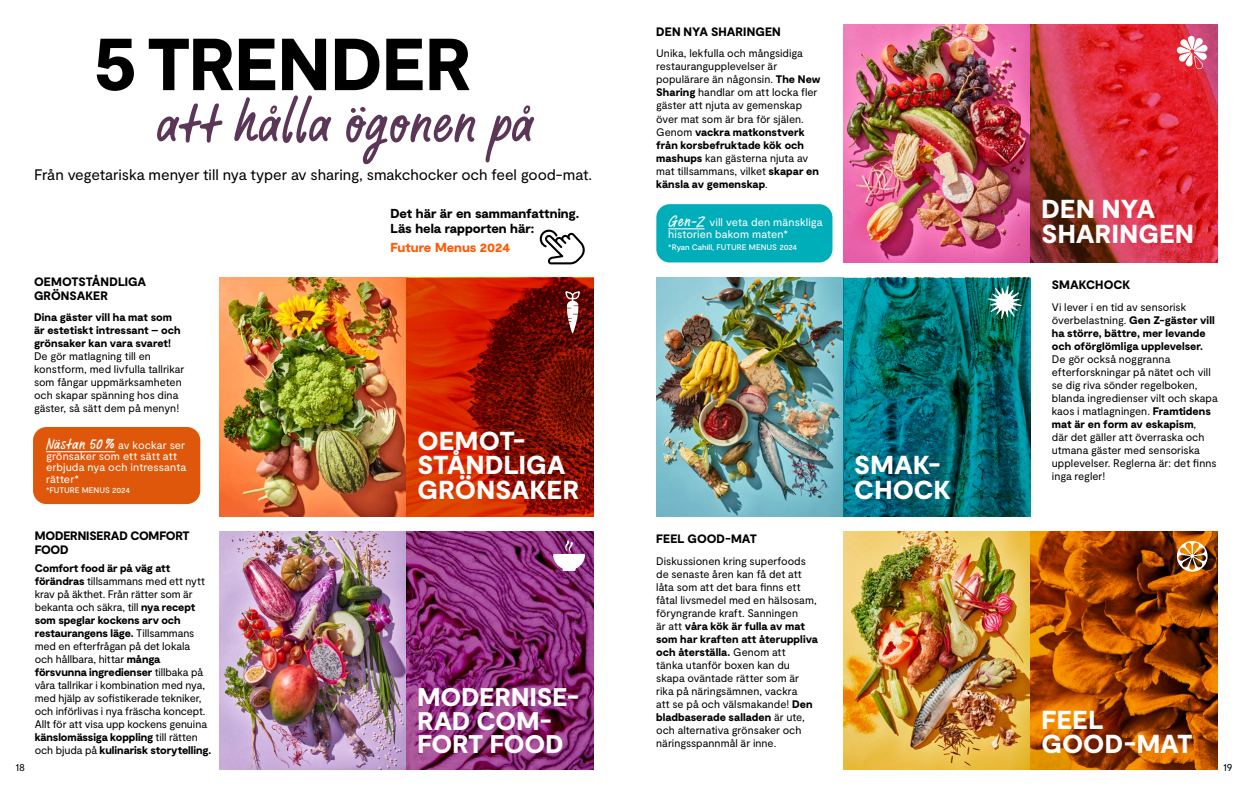
<style>
.page{position:relative;width:1248px;height:794px;background:#fff}
.page>*{position:absolute;margin:0;border:0;box-sizing:border-box;transform-origin:0 0}
.t1{font:75px "Chefs Hand";letter-spacing:-.005em;color:#5c3657}
.t2{font:900 73.4px "Moderat";letter-spacing:-.005em;color:#000}
.t3{font:900 26px/24.5px "Moderat";letter-spacing:.01em;color:#fff}
.t4{font:900 25.5px/23.5px "Moderat";color:#fff}
.t5{font:15.2px "Moderat";letter-spacing:-.005em;color:#000}
.t6{font:900 13px/15px "Moderat";color:#000}
.t7{font:900 13px "Moderat";letter-spacing:-.005em;color:#ff5900}
.t8{font:900 12.2px/14px "Moderat";color:#000}
.t9{font:11px/13px "Moderat";color:#000}
.t10{font:900 11px/13px "Moderat";letter-spacing:.005em;color:#000}
.t11{font:11px/11px "Moderat";letter-spacing:.01em;color:#fff}
.t12{font:10px "Moderat";color:#000}
.t13{font:500 8px "Moderat";color:#fff}
.s1{font-family:"Chefs Hand";font-size:21px}
.s2{font-weight:900}
.s3{font-weight:400}
</style>
<div class="page">
<img style="left:219px;top:278px;width:187px;height:238px">
<svg style="left:406px;top:278px;width:188px;height:238px;background:#a31900"></svg>
<div style="left:33px;top:427px;width:167px;height:77px;background:#de570a;border-radius:13px"></div>
<hr style="left:46px;top:451px;width:69px;height:1px;background:#fff">
<div style="left:656px;top:204px;width:176px;height:58px;background:#00aeba;border-radius:13px"></div>
<hr style="left:668px;top:228px;width:36px;height:1px;background:#fff">
<img style="left:843px;top:24px;width:187px;height:238px">
<svg style="left:1030px;top:24px;width:187px;height:238px;background:#c72e36"></svg>
<img style="left:656px;top:278px;width:187px;height:238px">
<svg style="left:843px;top:278px;width:187px;height:238px;background:#006a71"></svg>
<img style="left:843px;top:531px;width:187px;height:238px">
<svg style="left:1030px;top:531px;width:187px;height:238px;background:#9f4500"></svg>
<img style="left:219px;top:531px;width:187px;height:238px">
<svg style="left:406px;top:531px;width:187px;height:238px;background:#852971"></svg>
<svg style="left:565px;top:291px;width:15px;height:42px"></svg>
<svg style="left:553px;top:540px;width:32px;height:31px"></svg>
<svg style="left:1176px;top:36px;width:31px;height:33px"></svg>
<svg style="left:987px;top:285px;width:34px;height:34px"></svg>
<svg style="left:1176px;top:541px;width:31px;height:30px"></svg>
<svg style="left:539px;top:230px;width:45px;height:34px"></svg>
<h2 class="t2" style="left:93px;top:22px;width:379px">5 TRENDER</h2>
<h1 class="t1" style="left:157px;top:84px;width:378px">att hålla ögonen på</h1>
<h3 class="t5" style="left:34px;top:165px;width:559px">Från vegetariska menyer till nya typer av sharing, smakchocker och feel good-mat.</h3>
<p class="t8" style="left:34px;top:275px;width:114px">OEMOTSTÅNDLIGA<br>GRÖNSAKER</p>
<p class="t10" style="left:34px;top:312px;width:148px">Dina gäster vill ha mat som är estetiskt intressant – och grönsaker kan vara svaret!</p>
<p class="t9" style="left:34px;top:350px;width:152px">De gör matlagning till en konstform, med livfulla tallrikar som fångar uppmärksamheten och skapar spänning hos dina gäster, så sätt dem på menyn!</p>
<p class="t11" style="left:46px;top:440px;width:142px"><span class="s1">Nästan 50%</span> av kockar ser grönsaker som ett sätt att erbjuda nya och intressanta</p>
<p class="t11" style="left:46px;top:474px;width:35px">rätter*</p>
<p class="t13" style="left:46px;top:486px;width:86px">*FUTURE MENUS 2024</p>
<p class="t8" style="left:35px;top:529px;width:156px">MODERNISERAD COMFORT<br>FOOD</p>
<p class="t9" style="left:35px;top:562px;width:178px"><span class="s2">Comfort food är på väg att förändras</span> tillsammans med ett nytt krav på äkthet. Från rätter som är bekanta och säkra, till <span class="s2">nya recept som speglar kockens arv och restaurangens läge.</span> Tillsammans med en efterfrågan på det lokala och hållbara, hittar <span class="s2">många försvunna ingredienser</span> tillbaka på våra tallrikar i kombination med nya, med hjälp av sofistikerade tekniker, och införlivas i nya fräscha koncept.<br>Allt för att visa upp kockens genuina <span class="s2">känslomässiga koppling</span> till rätten och bjuda på <span class="s2">kulinarisk storytelling.</span></p>
<p class="t6" style="left:390px;top:206px;width:190px">Det här är en sammanfattning.<br>Läs hela rapporten här:</p>
<p class="t7" style="left:390px;top:240px;width:121px">Future Menus 2024</p>
<h3 class="t3" style="left:417px;top:430px;width:163px">OEMOT-<br>STÅNDLIGA<br>GRÖNSAKER</h3>
<h3 class="t4" style="left:417px;top:687px;width:162px">MODERNISE-<br>RAD COM-<br>FORT FOOD</h3>
<p class="t8" style="left:656px;top:25px;width:126px">DEN NYA SHARINGEN</p>
<p class="t9" style="left:656px;top:47px;width:166px">Unika, lekfulla och mångsidiga restaurangupplevelser är populärare än någonsin. <span class="s2">The New<br>Sharing</span> handlar om att locka fler gäster att njuta av gemenskap över mat som är bra för själen.<br>Genom <span class="s2">vackra matkonstverk från korsbefruktade kök och mashups</span> kan gästerna njuta av mat tillsammans, vilket <span class="s2">skapar en känsla av gemenskap</span>.</p>
<p class="t11" style="left:668px;top:217px;width:156px;line-height:12px"><span class="s1">Gen-Z</span> vill veta den mänskliga historien bakom maten*</p>
<p class="t13" style="left:668px;top:243px;width:130px">*Ryan Cahill, FUTURE MENUS 2024</p>
<p class="t8" style="left:656px;top:532px;width:102px">FEEL GOOD-MAT</p>
<p class="t9" style="left:656px;top:554px;width:163px">Diskussionen kring superfoods de senaste åren kan få det att låta som att det bara finns ett fåtal livsmedel med en hälsosam, föryngrande kraft. Sanningen<br>är att <span class="s2">våra kök är fulla av mat som har kraften att återuppliva och återställa.</span> Genom att<br>tänka utanför boxen kan du skapa oväntade rätter som är rika på näringsämnen, vackra<br>att se på och välsmakande! <span class="s2">Den bladbaserade salladen</span> är ute, och alternativa grönsaker och näringsspannmål är inne.</p>
<h3 class="t3" style="left:854px;top:454px;width:98px">SMAK-<br>CHOCK</h3>
<h3 class="t3" style="left:1041px;top:198px;width:154px">DEN NYA<br>SHARINGEN</h3>
<p class="t8" style="left:1051px;top:279px;width:80px">SMAKCHOCK</p>
<p class="t10" style="left:1051px;top:301px;width:164px"><span class="s3">Vi lever i en tid av sensorisk överbelastning.</span> Gen Z-gäster vill ha större, bättre, mer levande och oförglömliga upplevelser.</p>
<p class="t9" style="left:1051px;top:353px;width:167px">De gör också noggranna efterforskningar på nätet och vill se dig riva sönder regelboken, blanda ingredienser vilt och skapa kaos i matlagningen. <span class="s2">Framtidens mat är en form av eskapism</span>,<br>där det gäller att överraska och utmana gäster med sensoriska upplevelser. Reglerna är: det finns inga regler!</p>
<h3 class="t3" style="left:1041px;top:708px;width:153px">FEEL<br>GOOD-MAT</h3>
<p class="t12" style="left:15px;top:761px;width:11px">18</p>
<p class="t12" style="left:1223px;top:761px;width:11px">19</p>
</div>
